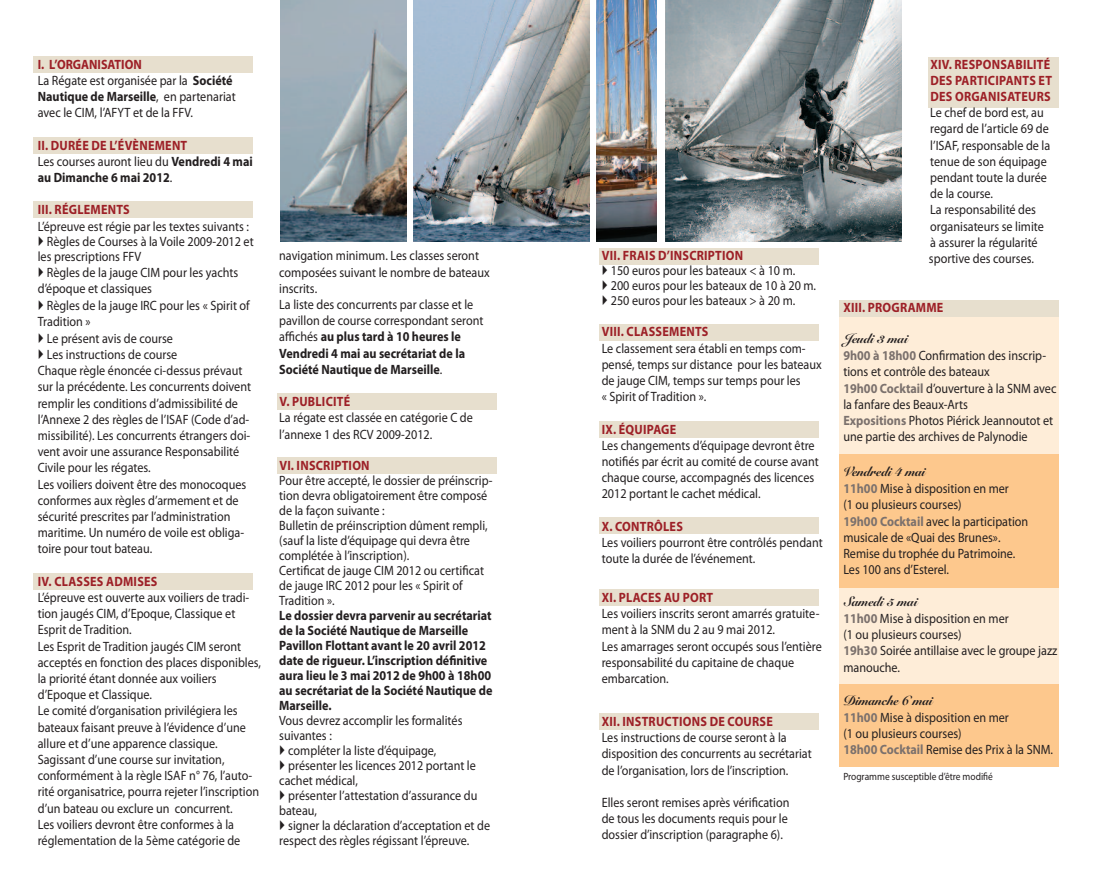
<style>
.page{position:relative;width:1106px;height:893px;background:#fff}
.page>*{position:absolute;margin:0;border:0;box-sizing:border-box;transform-origin:0 0}
.t1{font:13.5px/16.2px "Myriad Pro";color:#231f20;scale:.9 1}
.t2{font:700 13.5px/16.2px "Myriad Pro";letter-spacing:.02em;color:#9d2027;scale:.9 1}
.t3{font:700 13.5px/15px "Myriad Pro";color:#231f20;scale:.9 1}
.t4{font:700 13.5px/16.2px "Myriad Pro";letter-spacing:.02em;color:#231f20;scale:.9 1}
.t5{font:900 13.5px "Snell Roundhand";color:#231f20;scale:.9 1}
.t6{font:10.5px "Myriad Pro";color:#231f20;scale:.9 1}
.s1{font-weight:700;color:#9d2027}
.s2{font-weight:700}
.s3{color:#9d2027}
.s4{font-weight:400}
.s5{font-weight:700;color:#7b716d}
</style>
<div class="page">
<div style="left:839px;top:316px;width:220px;height:378px;background:#feedd8"></div>
<div style="left:599px;top:517px;width:219px;height:17px;background:#e7dfce"></div>
<div style="left:599px;top:589px;width:219px;height:17px;background:#e7dfce"></div>
<div style="left:599px;top:714px;width:219px;height:16px;background:#e7dfce"></div>
<div style="left:34px;top:56px;width:219px;height:16px;background:#e7dfce"></div>
<div style="left:34px;top:137px;width:219px;height:17px;background:#e7dfce"></div>
<div style="left:34px;top:202px;width:219px;height:16px;background:#e7dfce"></div>
<div style="left:34px;top:574px;width:219px;height:16px;background:#e7dfce"></div>
<div style="left:278px;top:393px;width:219px;height:17px;background:#e7dfce"></div>
<div style="left:599px;top:248px;width:219px;height:16px;background:#e7dfce"></div>
<div style="left:599px;top:324px;width:219px;height:17px;background:#e7dfce"></div>
<div style="left:839px;top:300px;width:220px;height:17px;background:#e7dfce"></div>
<div style="left:839px;top:454px;width:220px;height:134px;background:#fdc88d"></div>
<div style="left:839px;top:685px;width:220px;height:82px;background:#fdc88d"></div>
<div style="left:928px;top:57px;width:131px;height:51px;background:#e7dfce"></div>
<div style="left:599px;top:421px;width:219px;height:17px;background:#e7dfce"></div>
<div style="left:278px;top:457px;width:219px;height:17px;background:#e7dfce"></div>
<img style="left:281px;top:0;width:125px;height:242px">
<img style="left:413px;top:0;width:176px;height:242px">
<img style="left:596px;top:0;width:60px;height:242px">
<img style="left:666px;top:0;width:236px;height:242px">
<p class="t1" style="left:38px;top:57px;width:221px"><span class="s1">I. L’ORGANISATION<br></span>La Régate est organisée par la <span class="s2">Société<br>Nautique de Marseille</span>, en partenariat avec le CIM, l’AFYT et de la FFV.</p>
<p class="t4" style="left:38px;top:138px;width:240px"><span class="s3">II. DURéE DE L’éVèNEMENT<br></span><span class="s4">Les courses auront lieu du</span> Vendredi 4 mai au Dimanche 6 mai 2012<span class="s4">.</span></p>
<p class="t2" style="left:38px;top:203px;width:104px">III. RéGLEMENTS</p>
<p class="t1" style="left:38px;top:219px;width:236px">L’épreuve est régie par les textes suivants :</p>
<p class="t1" style="left:47px;top:234px;width:231px">Règles de Courses à la Voile 2009-2012 et</p>
<p class="t1" style="left:38px;top:249px;width:117px">les prescriptions FFV</p>
<p class="t1" style="left:38px;top:266px;width:224px;text-indent:9px">Règles de la jauge CIM pour les yachts d’époque et classiques</p>
<p class="t1" style="left:47px;top:298px;width:227px">Règles de la jauge IRC pour les « Spirit of</p>
<p class="t1" style="left:38px;top:314px;width:60px">Tradition »</p>
<p class="t1" style="left:47px;top:331px;width:142px">Le présent avis de course</p>
<p class="t1" style="left:47px;top:347px;width:147px">Les instructions de course</p>
<p class="t1" style="left:38px;top:364px;width:229px">Chaque règle énoncée ci-dessus prévaut</p>
<p class="t1" style="left:38px;top:380px;width:238px">sur la précédente. Les concurrents doivent</p>
<p class="t1" style="left:38px;top:396px;width:224px">remplir les conditions d’admissibilité de</p>
<p class="t1" style="left:38px;top:412px;width:236px">l’Annexe 2 des règles de l’ISAF (Code d’ad-</p>
<p class="t1" style="left:38px;top:428px;width:238px">missibilité). Les concurrents étrangers doi-</p>
<p class="t1" style="left:38px;top:445px;width:225px">vent avoir une assurance Responsabilité</p>
<p class="t1" style="left:38px;top:461px;width:127px">Civile pour les régates.</p>
<p class="t1" style="left:38px;top:477px;width:233px">Les voiliers doivent être des monocoques</p>
<p class="t1" style="left:38px;top:493px;width:225px">conformes aux règles d’armement et de</p>
<p class="t1" style="left:38px;top:509px;width:215px">sécurité prescrites par l’administration</p>
<p class="t1" style="left:38px;top:526px;width:231px">maritime. Un numéro de voile est obliga-</p>
<p class="t1" style="left:38px;top:542px;width:129px">toire pour tout bateau.</p>
<p class="t2" style="left:38px;top:574px;width:134px">IV. CLASSES ADMISES</p>
<p class="t1" style="left:38px;top:590px;width:250px">L’épreuve est ouverte aux voiliers de tradi&shy;tion jaugés CIM, d’Epoque, Classique et Esprit de Tradition.<br>Les Esprit de Tradition jaugés CIM seront acceptés en fonction des places disponibles, la priorité étant donnée aux voiliers d’Epoque et Classique.<br>Le comité d’organisation privilégiera les bateaux faisant preuve à l’évidence d’une allure et d’une apparence classique.<br>Sagissant d’une course sur invitation, conformément à la règle ISAF n° 76, l’auto&shy;rité organisatrice, pourra rejeter l’inscription d’un bateau ou exclure un concurrent.<br>Les voiliers devront être conformes à la réglementation de la 5ème catégorie de</p>
<p class="t1" style="left:279px;top:249px;width:235px">navigation minimum. Les classes seront composées suivant le nombre de bateaux inscrits.<br>La liste des concurrents par classe et le pavillon de course correspondant seront affichés <span class="s2">au plus tard à 10 heures le Vendredi 4 mai au secrétariat de la Société Nautique de Marseille</span>.</p>
<p class="t2" style="left:279px;top:395px;width:80px">V. PUBLICITé</p>
<p class="t1" style="left:279px;top:411px;width:217px">La régate est classée en catégorie C de l’annexe 1 des RCV 2009-2012.</p>
<p class="t2" style="left:279px;top:458px;width:102px">VI. INSCRIPTION</p>
<p class="t1" style="left:279px;top:474px;width:239px;line-height:15px">Pour être accepté, le dossier de préinscrip&shy;tion devra obligatoirement être composé de la façon suivante :<br>Bulletin de préinscription dûment rempli, (sauf la liste d’équipage qui devra être complétée à l’inscription).<br>Certificat de jauge CIM 2012 ou certificat de jauge IRC 2012 pour les « Spirit of Tradition ».</p>
<p class="t3" style="left:279px;top:609px;width:238px">Le dossier devra parvenir au secrétariat de la Société Nautique de Marseille Pavillon Flottant avant le 20 avril 2012 date de rigueur. L’inscription définitive aura lieu le 3 mai 2012 de 9h00 à 18h00 au secrétariat de la Société Nautique de Marseille.</p>
<p class="t1" style="left:279px;top:713px;width:205px">Vous devrez accomplir les formalités</p>
<p class="t1" style="left:279px;top:728px;width:60px">suivantes :</p>
<p class="t1" style="left:288px;top:743px;width:166px">compléter la liste d’équipage,</p>
<p class="t1" style="left:288px;top:758px;width:210px">présenter les licences 2012 portant le</p>
<p class="t1" style="left:279px;top:773px;width:89px">cachet médical,</p>
<p class="t1" style="left:288px;top:788px;width:212px">présenter l’attestation d’assurance du</p>
<p class="t1" style="left:279px;top:803px;width:43px">bateau,</p>
<p class="t1" style="left:288px;top:818px;width:226px">signer la déclaration d’acceptation et de</p>
<p class="t1" style="left:279px;top:833px;width:213px">respect des règles régissant l’épreuve.</p>
<p class="t2" style="left:602px;top:249px;width:159px">VII. FRAIS D’INSCRIPTION</p>
<p class="t1" style="left:610px;top:264px;width:230px;line-height:15px">150 euros pour les bateaux &lt; à 10 m.<br>200 euros pour les bateaux de 10 à 20 m.<br>250 euros pour les bateaux &gt; à 20 m.</p>
<p class="t2" style="left:602px;top:325px;width:120px">VIII. CLASSEMENTS</p>
<p class="t1" style="left:601px;top:341px;width:246px">Le classement sera établi en temps com&shy;pensé, temps sur distance pour les bateaux de jauge CIM, temps sur temps pour les<br>« Spirit of Tradition ».</p>
<p class="t2" style="left:602px;top:422px;width:84px">IX. éQUIPAGE</p>
<p class="t1" style="left:601px;top:438px;width:243px">Les changements d’équipage devront être notifiés par écrit au comité de course avant chaque course, accompagnés des licences 2012 portant le cachet médical.</p>
<p class="t2" style="left:602px;top:519px;width:91px">X. CONTRôLES</p>
<p class="t1" style="left:601px;top:535px;width:247px">Les voiliers pourront être contrôlés pendant toute la durée de l’événement.</p>
<p class="t2" style="left:602px;top:590px;width:125px">XI. PLACES AU PORT</p>
<p class="t1" style="left:601px;top:607px;width:246px">Les voiliers inscrits seront amarrés gratuite&shy;ment à la SNM du 2 au 9 mai 2012.<br>Les amarrages seront occupés sous l’entière responsabilité du capitaine de chaque embarcation.</p>
<p class="t2" style="left:602px;top:714px;width:191px">XII. INSTRUCTIONS DE COURSE</p>
<p class="t1" style="left:601px;top:730px;width:235px">Les instructions de course seront à la disposition des concurrents au secrétariat de l’organisation, lors de l’inscription.</p>
<p class="t1" style="left:601px;top:795px;width:210px">Elles seront remises après vérification de tous les documents requis pour le dossier d’inscription (paragraphe 6).</p>
<p class="t2" style="left:930px;top:57px;width:137px">XIV. RESPONSABILITé<br>DES PARTICIPANTS ET<br>DES ORGANISATEURS</p>
<p class="t1" style="left:929px;top:106px;width:136px">Le chef de bord est, au regard de l’article 69 de l’ISAF, responsable de la tenue de son équipage pendant toute la durée de la course.<br>La responsabilité des organisateurs se limite à assurer la régularité sportive des courses.</p>
<p class="t2" style="left:843px;top:300px;width:113px">XIII. PROGRAMME</p>
<p class="t5" style="left:843px;top:331px;width:73px">Jeudi 3 mai</p>
<p class="t1" style="left:843px;top:349px;width:238px"><span class="s5">9h00 à 18h00</span> Confirmation des inscrip&shy;tions et contrôle des bateaux<br><span class="s5">19h00 Cocktail</span> d’ouverture à la SNM avec la fanfare des Beaux-Arts<br><span class="s5">Expositions</span> Photos Piérick Jeannoutot et une partie des archives de Palynodie</p>
<p class="t5" style="left:843px;top:464px;width:93px">Vendredi 4 mai</p>
<p class="t1" style="left:843px;top:482px;width:207px"><span class="s5">11h00</span> Mise à disposition en mer<br>(1 ou plusieurs courses)<br><span class="s5">19h00 Cocktail</span> avec la participation musicale de «Quai des Brunes».<br>Remise du trophée du Patrimoine.<br>Les 100 ans d’Esterel.</p>
<p class="t5" style="left:843px;top:593px;width:84px">Samedi 5 mai</p>
<p class="t1" style="left:843px;top:611px;width:239px"><span class="s5">11h00</span> Mise à disposition en mer<br>(1 ou plusieurs courses)<br><span class="s5">19h30</span> Soirée antillaise avec le groupe jazz manouche.</p>
<p class="t5" style="left:843px;top:692px;width:101px">Dimanche 6 mai</p>
<p class="t1" style="left:843px;top:710px;width:234px"><span class="s5">11h00</span> Mise à disposition en mer<br>(1 ou plusieurs courses)<br><span class="s5">18h00 Cocktail</span> Remise des Prix à la SNM.</p>
<p class="t6" style="left:843px;top:773px;width:168px">Programme susceptible d’être modifié</p>
</div>
